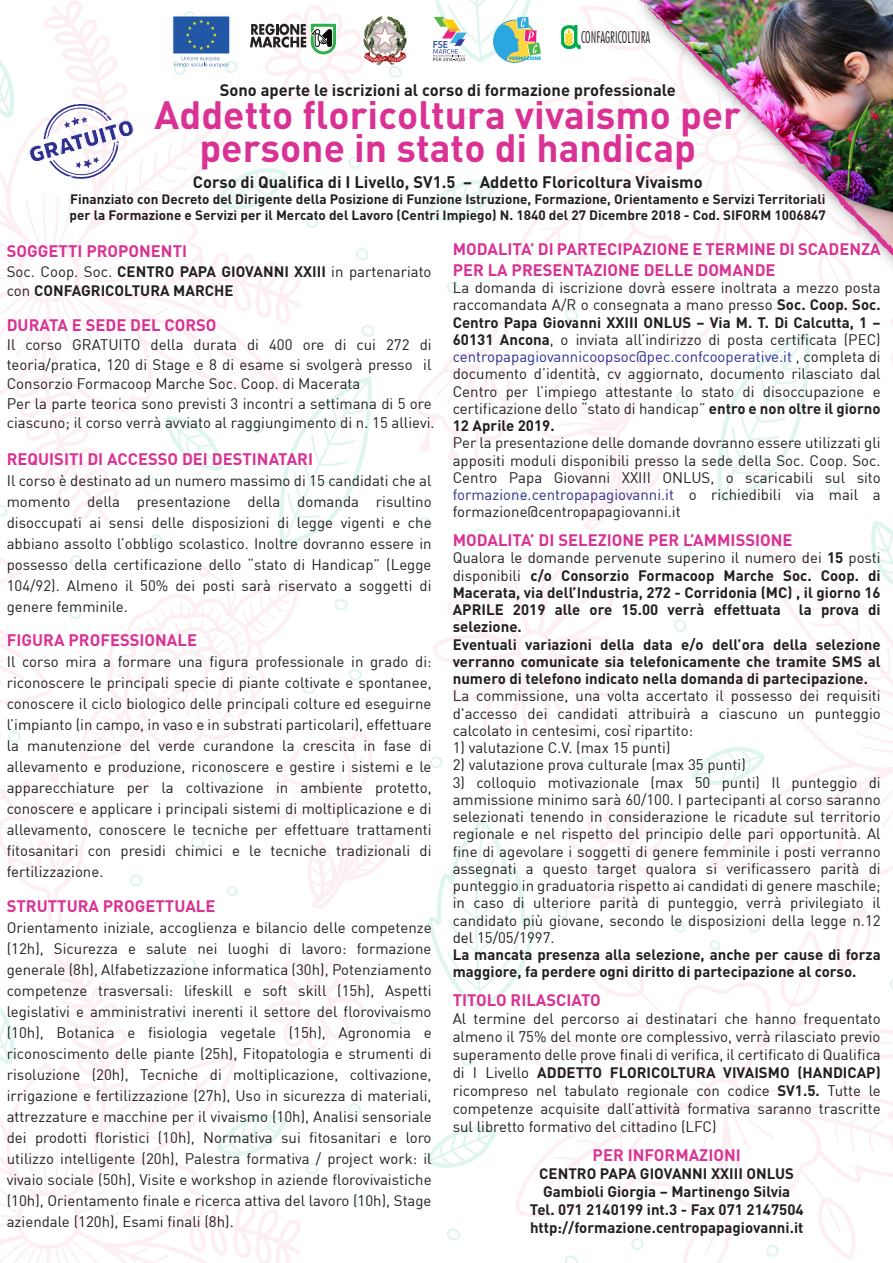
<style>
.page{position:relative;width:893px;height:1263px;background:#fff}
.page>*{position:absolute;margin:0;border:0;box-sizing:border-box;transform-origin:0 0}
.t1{font:700 39px/33px "DIN";color:#d93294;text-align:center}
.t2{font:900 22.05px "Amsi Pro";color:#2e3092}
.t3{font:700 16.5px/21px "DIN";color:#d93294}
.t4{font:700 16.5px "DIN";color:#231f20}
.t5{font:700 16.5px "DIN";color:#da3494}
.t6{font:300 condensed 16.35px "Futura BT";color:#231f20;scale:.78 1}
.t7{font:15px/21px "DIN";color:#231f20;text-align:justify}
.t8{font:700 15px/17.2px "DIN";color:#231f20}
.t9{font:700 13.5px/16.2px "DIN";color:#231f20}
.s1{font-weight:400}
.s2{font-weight:700}
.s3{color:#2e3092}
</style>
<div class="page">
<div style="left:0;top:0;width:893px;height:1263px;background:linear-gradient(to right,#fefdfd,#fefdfe)"></div>
<img style="left:576px;top:0;width:71px;height:355px">
<img style="left:644px;top:0;width:249px;height:253px">
<img style="left:647px;top:7px;width:246px;height:425px">
<svg style="left:805px;top:164px;width:5px;height:3px"></svg>
<svg style="left:637px;top:0;width:30px;height:27px"></svg>
<svg style="left:677px;top:32px;width:13px;height:20px"></svg>
<svg style="left:713px;top:67px;width:2px;height:6px"></svg>
<svg style="left:740px;top:96px;width:6px;height:9px"></svg>
<svg style="left:860px;top:216px;width:10px;height:9px"></svg>
<svg style="left:29px;top:104px;width:106px;height:89px"></svg>
<svg style="left:250px;top:24px;width:86px;height:30px"></svg>
<svg style="left:364px;top:16px;width:43px;height:49px"></svg>
<div style="left:173px;top:16px;width:57px;height:38px;background:#2256a6"></div>
<svg style="left:186px;top:19px;width:31px;height:31px"></svg>
<svg style="left:174px;top:56px;width:55px;height:12px"></svg>
<svg style="left:433px;top:17px;width:34px;height:44px"></svg>
<div style="left:493px;top:20px;width:43px;height:43px;border:1px solid #2ba7df;border-radius:50%"></div>
<svg style="left:494px;top:17px;width:47px;height:45px"></svg>
<svg style="left:561px;top:25px;width:20px;height:24px"></svg>
<p class="t6" style="left:581px;top:27px;width:90px">CONFAGRICOLTURA</p>
<p class="t4" style="left:220px;top:79px;width:458px">Sono aperte le iscrizioni al corso di formazione professionale</p>
<h1 class="t1" style="left:155px;top:97px;width:588px">Addetto floricoltura vivaismo per persone in stato di handicap</h1>
<p class="t4" style="left:193px;top:171px;width:511px">Corso di Qualifica di I Livello, SV1.5 – Addetto Floricoltura Vivaismo</p>
<p class="t9" style="left:70px;top:191px;width:758px">Finanziato con Decreto del Dirigente della Posizione di Funzione Istruzione, Formazione, Orientamento e Servizi Territoriali per la Formazione e Servizi per il Mercato del Lavoro (Centri Impiego) N. 1840 del 27 Dicembre 2018 - Cod. SIFORM 1006847</p>
<h2 class="t2" style="left:25px;top:141px;width:110px;rotate:-16deg">GRATUITO</h2>
<p class="t3" style="left:7px;top:240px;width:182px">SOGGETTI PROPONENTI</p>
<p class="t8" style="left:7px;top:261px;width:426px;line-height:19.5px"><span class="s1">Soc. Coop. Soc.</span> CENTRO PAPA GIOVANNI XXIII <span class="s1">in partenariato con</span> CONFAGRICOLTURA MARCHE</p>
<p class="t3" style="left:7px;top:314px;width:211px">DURATA E SEDE DEL CORSO</p>
<p class="t7" style="left:7px;top:335px;width:429px;line-height:19.5px;text-align:left">Il corso GRATUITO della durata di 400 ore di cui 272 di teoria/pratica, 120 di Stage e 8 di esame si svolgerà presso il Consorzio Formacoop Marche Soc. Coop. di Macerata<br>Per la parte teorica sono previsti 3 incontri a settimana di 5 ore ciascuno; il corso verrà avviato al raggiungimento di n. 15 allievi.</p>
<p class="t3" style="left:7px;top:447px;width:308px">REQUISITI DI ACCESSO DEI DESTINATARI</p>
<p class="t7" style="left:7px;top:469px;width:426px">Il corso è destinato ad un numero massimo di 15 candidati che al momento della presentazione della domanda risultino disoccupati ai sensi delle disposizioni di legge vigenti e che abbiano assolto l’obbligo scolastico. Inoltre dovranno essere in possesso della certificazione dello “stato di Handicap” (Legge 104/92). Almeno il 50% dei posti sarà riservato a soggetti di genere femminile.</p>
<p class="t3" style="left:7px;top:629px;width:192px">FIGURA PROFESSIONALE</p>
<p class="t7" style="left:7px;top:651px;width:426px">Il corso mira a formare una figura professionale in grado di: riconoscere le principali specie di piante coltivate e spontanee, conoscere il ciclo biologico delle principali colture ed eseguirne l’impianto (in campo, in vaso e in substrati particolari), effettuare la manutenzione del verde curandone la crescita in fase di allevamento e produzione, riconoscere e gestire i sistemi e le apparecchiature per la coltivazione in ambiente protetto, conoscere e applicare i principali sistemi di moltiplicazione e di allevamento, conoscere le tecniche per effettuare trattamenti fitosanitari con presidi chimici e le tecniche tradizionali di fertilizzazione.</p>
<p class="t3" style="left:7px;top:895px;width:210px">STRUTTURA PROGETTUALE</p>
<p class="t7" style="left:7px;top:917px;width:426px">Orientamento iniziale, accoglienza e bilancio delle competenze (12h), Sicurezza e salute nei luoghi di lavoro: formazione generale (8h), Alfabetizzazione informatica (30h), Potenziamento competenze trasversali: lifeskill e soft skill (15h), Aspetti legislativi e amministrativi inerenti il settore del florovivaismo (10h), Botanica e fisiologia vegetale (15h), Agronomia e riconoscimento delle piante (25h), Fitopatologia e strumenti di risoluzione (20h), Tecniche di moltiplicazione, coltivazione, irrigazione e fertilizzazione (27h), Uso in sicurezza di materiali, attrezzature e macchine per il vivaismo (10h), Analisi sensoriale dei prodotti floristici (10h), Normativa sui fitosanitari e loro utilizzo intelligente (20h), Palestra formativa / project work: il vivaio sociale (50h), Visite e workshop in aziende florovivaistiche (10h), Orientamento finale e ricerca attiva del lavoro (10h), Stage aziendale (120h), Esami finali (8h).</p>
<p class="t3" style="left:453px;top:238px;width:430px">MODALITA’ DI PARTECIPAZIONE E TERMINE DI SCADENZA<br>PER LA PRESENTAZIONE DELLE DOMANDE</p>
<p class="t7" style="left:453px;top:279px;width:430px;line-height:17.2px">La domanda di iscrizione dovrà essere inoltrata a mezzo posta raccomandata A/R o consegnata a mano presso <span class="s2">Soc. Coop. Soc.<br>Centro Papa Giovanni XXIII ONLUS – Via M. T. Di Calcutta, 1 – 60131 Ancona</span>, o inviata all’indirizzo di posta certificata (PEC) <span class="s3">centropapagiovannicoopsoc@pec.confcooperative.it</span> , completa di documento d’identità, cv aggiornato, documento rilasciato dal Centro per l’impiego attestante lo stato di disoccupazione e certificazione dello “stato di handicap” <span class="s2">entro e non oltre il giorno 12 Aprile 2019.</span></p>
<p class="t7" style="left:453px;top:434px;width:430px;line-height:17.2px">Per la presentazione delle domande dovranno essere utilizzati gli appositi moduli disponibili presso la sede della Soc. Coop. Soc.<br>Centro Papa Giovanni XXIII ONLUS, o scaricabili sul sito <span class="s3">formazione.centropapagiovanni.it</span> o richiedibili via mail a formazione@centropapagiovanni.it</p>
<p class="t3" style="left:453px;top:529px;width:341px">MODALITA’ DI SELEZIONE PER L’AMMISSIONE</p>
<p class="t8" style="left:453px;top:549px;width:430px"><span class="s1">Qualora le domande pervenute superino il numero dei</span> 15 <span class="s1">posti disponibili</span> c/o Consorzio Formacoop Marche Soc. Coop. di Macerata, via dell’Industria, 272 - Corridonia (MC) , il giorno 16<br>APRILE 2019 alle ore 15.00 verrà effettuata la prova di selezione.<br>Eventuali variazioni della data e/o dell’ora della selezione verranno comunicate sia telefonicamente che tramite SMS al numero di telefono indicato nella domanda di partecipazione.</p>
<p class="t7" style="left:453px;top:687px;width:430px;line-height:17.2px">La commissione, una volta accertato il possesso dei requisiti d'accesso dei candidati attribuirà a ciascuno un punteggio calcolato in centesimi, così ripartito:</p>
<p class="t7" style="left:453px;top:737px;width:219px">1) valutazione C.V. (max 15 punti)</p>
<p class="t7" style="left:453px;top:754px;width:295px">2) valutazione prova culturale (max 35 punti)</p>
<p class="t7" style="left:453px;top:773px;width:430px;line-height:17.2px">3) colloquio motivazionale (max 50 punti) Il punteggio di ammissione minimo sarà 60/100. I partecipanti al corso saranno selezionati tenendo in considerazione le ricadute sul territorio regionale e nel rispetto del principio delle pari opportunità. Al fine di agevolare i soggetti di genere femminile i posti verranno assegnati a questo target qualora si verificassero parità di punteggio in graduatoria rispetto ai candidati di genere maschile; in caso di ulteriore parità di punteggio, verrà privilegiato il candidato più giovane, secondo le disposizioni della legge n.12 del 15/05/1997.</p>
<p class="t8" style="left:453px;top:945px;width:430px">La mancata presenza alla selezione, anche per cause di forza maggiore, fa perdere ogni diritto di partecipazione al corso.</p>
<p class="t3" style="left:453px;top:989px;width:150px">TITOLO RILASCIATO</p>
<p class="t7" style="left:453px;top:1009px;width:429px;line-height:18px">Al termine del percorso ai destinatari che hanno frequentato almeno il 75% del monte ore complessivo, verrà rilasciato previo superamento delle prove finali di verifica, il certificato di Qualifica di I Livello <span class="s2">ADDETTO FLORICOLTURA VIVAISMO (HANDICAP) </span>ricompreso nel tabulato regionale con codice <span class="s2">SV1.5.</span> Tutte le competenze acquisite dall’attività formativa saranno trascritte sul libretto formativo del cittadino (LFC)</p>
<p class="t5" style="left:593px;top:1144px;width:150px">PER INFORMAZIONI</p>
<p class="t8" style="left:530px;top:1164px;width:275px;line-height:18px;text-align:center">CENTRO PAPA GIOVANNI XXIII ONLUS Gambioli Giorgia – Martinengo Silvia Tel. 071 2140199 int.3 - Fax 071 2147504 http://formazione.centropapagiovanni.it</p>
</div>
